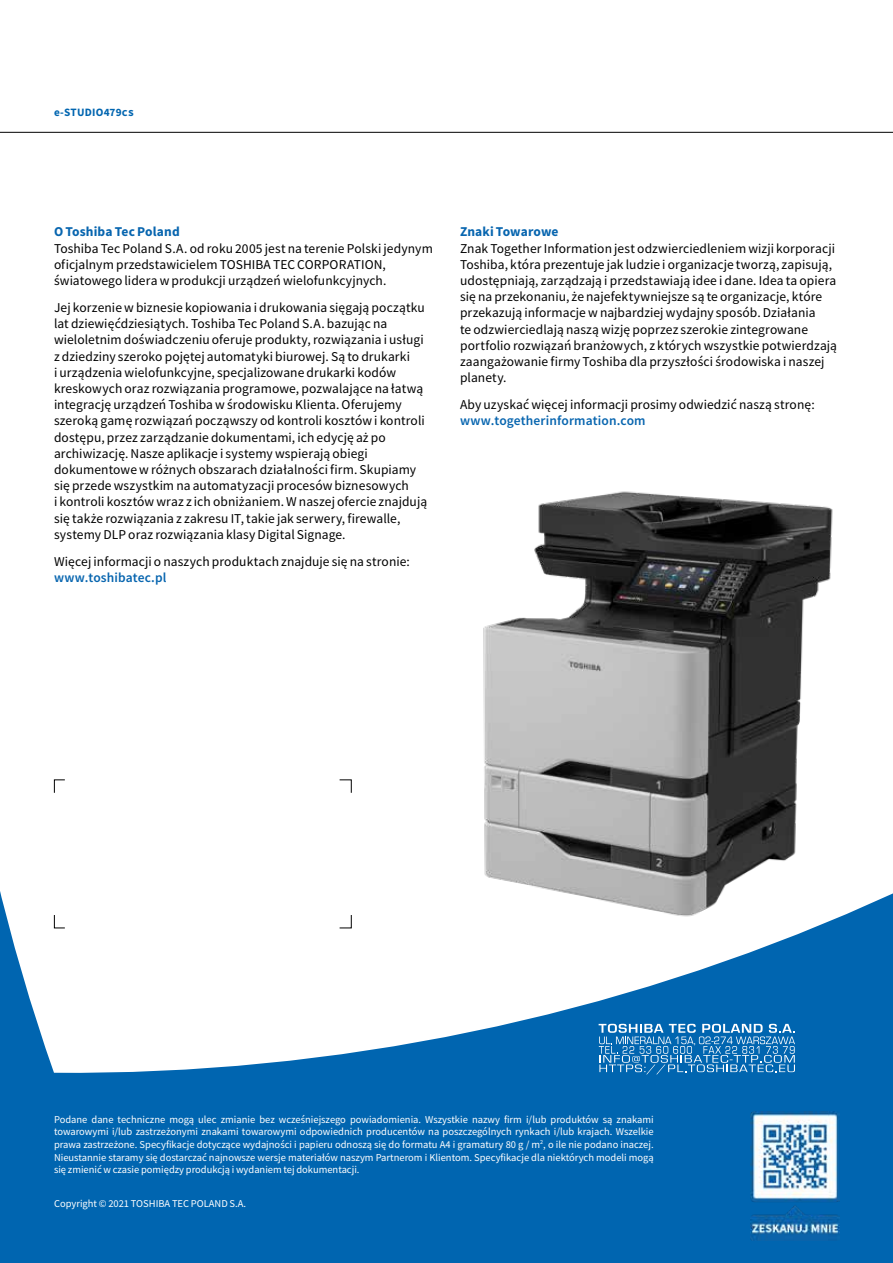
<style>
.page{position:relative;width:893px;height:1263px;background:#0065b0}
.page>*{position:absolute;margin:0;border:0;box-sizing:border-box;transform-origin:0 0}
.t1{font:13.5px/16.2px "Toshiba Sans";letter-spacing:.005em;color:#000}
.t2{font:500 13.5px "Toshiba Sans";letter-spacing:.01em;color:#0765af}
.t3{font:700 13.5px "Toshiba Sans";letter-spacing:.01em;color:#0765af}
.t4{font:700 11.25px "Toshiba Sans";letter-spacing:.02em;color:#0065b0}
.t5{font:10.5px/12.6px "Toshiba Sans";color:#fff;text-align:justify}
</style>
<div class="page">
<div style="left:0;top:0;width:893px;height:1075px;background:#fff"></div>
<hr style="left:0;top:132px;width:893px;height:1px;background:#000">
<svg style="left:54px;top:779px;width:12px;height:14px"></svg>
<svg style="left:339px;top:779px;width:13px;height:14px"></svg>
<svg style="left:339px;top:914px;width:13px;height:15px"></svg>
<svg style="left:54px;top:914px;width:12px;height:15px"></svg>
<svg style="left:599px;top:1024px;width:196px;height:50px"></svg>
<img style="left:750px;top:1112px;width:89px;height:128px">
<img style="left:475px;top:481px;width:366px;height:445px">
<p class="t4" style="left:54px;top:104px;width:81px">e-STUDIO479cs</p>
<p class="t3" style="left:54px;top:223px;width:127px">O Toshiba Tec Poland</p>
<p class="t1" style="left:54px;top:240px;width:380px">Toshiba Tec Poland S.A. od roku 2005 jest na terenie Polski jedynym oficjalnym przedstawicielem TOSHIBA TEC CORPORATION, światowego lidera w produkcji urządzeń wielofunkcyjnych.</p>
<p class="t1" style="left:54px;top:299px;width:375px">Jej korzenie w biznesie kopiowania i drukowania sięgają początku lat dziewięćdziesiątych. Toshiba Tec Poland S.A. bazując na wieloletnim doświadczeniu oferuje produkty, rozwiązania i usługi z dziedziny szeroko pojętej automatyki biurowej. Są to drukarki<br>i urządzenia wielofunkcyjne, specjalizowane drukarki kodów kreskowych oraz rozwiązania programowe, pozwalające na łatwą integrację urządzeń Toshiba w środowisku Klienta. Oferujemy szeroką gamę rozwiązań począwszy od kontroli kosztów i kontroli dostępu, przez zarządzanie dokumentami, ich edycję aż po archiwizację. Nasze aplikacje i systemy wspierają obiegi dokumentowe w różnych obszarach działalności firm. Skupiamy się przede wszystkim na automatyzacji procesów biznesowych<br>i kontroli kosztów wraz z ich obniżaniem. W naszej ofercie znajdują się także rozwiązania z zakresu IT, takie jak serwery, firewalle, systemy DLP oraz rozwiązania klasy Digital Signage.</p>
<p class="t1" style="left:54px;top:553px;width:357px">Więcej informacji o naszych produktach znajduje się na stronie:</p>
<p class="t2" style="left:54px;top:569px;width:114px">www.toshibatec.pl</p>
<p class="t3" style="left:460px;top:223px;width:100px">Znaki Towarowe</p>
<p class="t1" style="left:460px;top:240px;width:379px">Znak Together Information jest odzwierciedleniem wizji korporacji Toshiba, która prezentuje jak ludzie i organizacje tworzą, zapisują, udostępniają, zarządzają i przedstawiają idee i dane. Idea ta opiera się na przekonaniu, że najefektywniejsze są te organizacje, które przekazują informacje w najbardziej wydajny sposób. Działania<br>te odzwierciedlają naszą wizję poprzez szerokie zintegrowane portfolio rozwiązań branżowych, z których wszystkie potwierdzają zaangażowanie firmy Toshiba dla przyszłości środowiska i naszej planety.</p>
<p class="t1" style="left:460px;top:397px;width:356px">Aby uzyskać więcej informacji prosimy odwiedzić naszą stronę:</p>
<p class="t2" style="left:460px;top:412px;width:187px">www.togetherinformation.com</p>
<p class="t5" style="left:54px;top:1113px;width:601px">Podane dane techniczne mogą ulec zmianie bez wcześniejszego powiadomienia. Wszystkie nazwy firm i/lub produktów są znakami towarowymi i/lub zastrzeżonymi znakami towarowymi odpowiednich producentów na poszczególnych rynkach i/lub krajach. Wszelkie prawa zastrzeżone. Specyfikacje dotyczące wydajności i papieru odnoszą się do formatu A4 i gramatury 80 g / m<sup>2</sup>, o ile nie podano inaczej.<br>Nieustannie staramy się dostarczać najnowsze wersje materiałów naszym Partnerom i Klientom. Specyfikacje dla niektórych modeli mogą się zmienić w czasie pomiędzy produkcją i wydaniem tej dokumentacji.</p>
<p class="t5" style="left:54px;top:1197px;width:194px">Copyright © 2021 TOSHIBA TEC POLAND S.A.</p>
</div>
